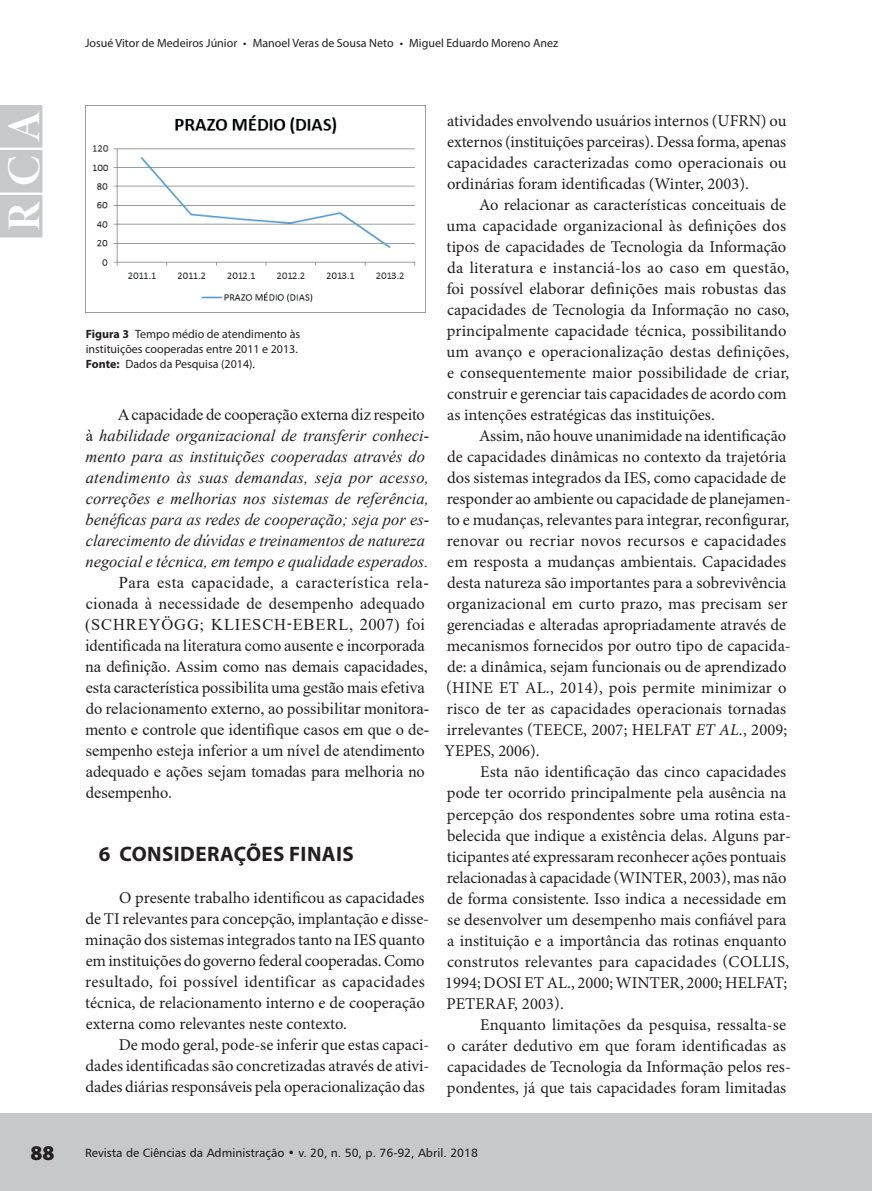
<style>
.page{position:relative;width:872px;height:1191px;background:#fff}
.page>*{position:absolute;margin:0;border:0;box-sizing:border-box;transform-origin:0 0}
.t1{font:46.8px "Minion Pro Bold Disp";color:#fff}
.t2{font:700 21px "Myriad Pro";letter-spacing:.02em;color:#231f20}
.t3{font:900 21px "Myriad Pro";color:#231f20}
.t4{font:16.5px/21px "Minion Pro";color:#231f20}
.t5{font:16.5px/21px "Times New Roman";color:#231f20}
.t6{font:italic 16.5px/21px "Times New Roman";color:#231f20}
.t7{font:12px/15px "Myriad Pro";color:#231f20}
.t8{font:12px "Humanist 777 BT Roman B";color:#231f20}
.s1{font-weight:700}
.s2{font-style:normal}
.s3{font-family:"Cambria Math"}
.s4{font-style:italic}
</style>
<div class="page">
<div style="left:0;top:1113px;width:872px;height:78px;background:#c7c8ca"></div>
<div style="left:0;top:105px;width:43px;height:132px;background:#c7c8ca"></div>
<img style="left:85px;top:105px;width:340px;height:207px">
<h1 class="t1" style="left:-4px;top:231px;width:121px;rotate:-90deg">RCA</h1>
<p class="t7" style="left:85px;top:35px;width:474px">Josué Vitor de Medeiros Júnior • Manoel Veras de Sousa Neto • Miguel Eduardo Moreno Anez</p>
<p class="t7" style="left:86px;top:326px;width:216px"><span class="s1">Figura 3</span> Tempo médio de atendimento às instituições cooperadas entre 2011 e 2013.<br><span class="s1">Fonte:</span> Dados da Pesquisa (2014).</p>
<p class="t6" style="left:85px;top:404px;width:345px;text-indent:32px"><span class="s2">A capacidade de cooperação externa diz respeito à</span> habilidade organizacional de transferir conheci&shy;mento para as instituições cooperadas através do atendimento às suas demandas, seja por acesso, correções e melhorias nos sistemas de referência, benéficas para as redes de cooperação; seja por es&shy;clarecimento de dúvidas e treinamentos de natureza negocial e técnica, em tempo e qualidade esperados.</p>
<p class="t5" style="left:85px;top:571px;width:345px;text-indent:34px">Para esta capacidade, a característica rela&shy;cionada à necessidade de desempenho adequado (SCHREYÖGG; KLIESCH<span class="s3">‐</span>EBERL, 2007) foi identificada na literatura como ausente e incorporada na definição. Assim como nas demais capacidades, esta característica possibilita uma gestão mais efetiva do relacionamento externo, ao possibilitar monitora&shy;mento e controle que identifique casos em que o de&shy;sempenho esteja inferior a um nível de atendimento adequado e ações sejam tomadas para melhoria no desempenho.</p>
<p class="t2" style="left:99px;top:840px;width:256px">6 CONSIDERAÇÕES FINAIS</p>
<p class="t4" style="left:85px;top:887px;width:345px;text-indent:34px">O presente trabalho identificou as capacidades de TI relevantes para concepção, implantação e disse&shy;minação dos sistemas integrados tanto na IES quanto em instituições do governo federal cooperadas. Como resultado, foi possível identificar as capacidades técnica, de relacionamento interno e de cooperação externa como relevantes neste contexto.</p>
<p class="t4" style="left:85px;top:1034px;width:345px;text-align:justify;text-indent:33px">De modo geral, pode-se inferir que estas capaci&shy;dades identificadas são concretizadas através de ativi&shy;dades diárias responsáveis pela operacionalização das</p>
<p class="t4" style="left:447px;top:110px;width:341px;text-align:justify">atividades envolvendo usuários internos (UFRN) ou externos (instituições parceiras). Dessa forma, apenas capacidades caracterizadas como operacionais ou ordinárias foram identificadas (Winter, 2003).</p>
<p class="t4" style="left:446px;top:194px;width:344px;text-indent:33px">Ao relacionar as características conceituais de uma capacidade organizacional às definições dos tipos de capacidades de Tecnologia da Informação da literatura e instanciá-los ao caso em questão, foi possível elaborar definições mais robustas das capacidades de Tecnologia da Informação no caso, principalmente capacidade técnica, possibilitando um avanço e operacionalização destas definições, e consequentemente maior possibilidade de criar, construir e gerenciar tais capacidades de acordo com as intenções estratégicas das instituições.</p>
<p class="t4" style="left:444px;top:425px;width:348px;text-indent:35px">Assim, não houve unanimidade na identificação de capacidades dinâmicas no contexto da trajetória dos sistemas integrados da IES, como capacidade de responder ao ambiente ou capacidade de planejamen&shy;to e mudanças, relevantes para integrar, reconfigurar, renovar ou recriar novos recursos e capacidades em resposta a mudanças ambientais. Capacidades desta natureza são importantes para a sobrevivência organizacional em curto prazo, mas precisam ser gerenciadas e alteradas apropriadamente através de mecanismos fornecidos por outro tipo de capacida&shy;de: a dinâmica, sejam funcionais ou de aprendizado (HINE ET AL., 2014), pois permite minimizar o risco de ter as capacidades operacionais tornadas irrelevantes (TEECE, 2007; HELFAT <span class="s4">ET AL.</span>, 2009; YEPES, 2006).</p>
<p class="t4" style="left:445px;top:761px;width:347px;text-indent:35px">Esta não identificação das cinco capacidades pode ter ocorrido principalmente pela ausência na percepção dos respondentes sobre uma rotina esta&shy;belecida que indique a existência delas. Alguns par&shy;ticipantes até expressaram reconhecer ações pontuais relacionadas à capacidade (WINTER, 2003), mas não de forma consistente. Isso indica a necessidade em se desenvolver um desempenho mais confiável para a instituição e a importância das rotinas enquanto construtos relevantes para capacidades (COLLIS, 1994; DOSI ET AL., 2000; WINTER, 2000; HELFAT; PETERAF, 2003).</p>
<p class="t4" style="left:447px;top:1014px;width:345px;text-indent:33px">Enquanto limitações da pesquisa, ressalta-se o caráter dedutivo em que foram identificadas as capacidades de Tecnologia da Informação pelos res&shy;pondentes, já que tais capacidades foram limitadas</p>
<p class="t3" style="left:30px;top:1141px;width:26px">88</p>
<p class="t8" style="left:85px;top:1145px;width:394px">Revista de Ciências da Administração • v. 20, n. 50, p. 76-92, Abril. 2018</p>
</div>
